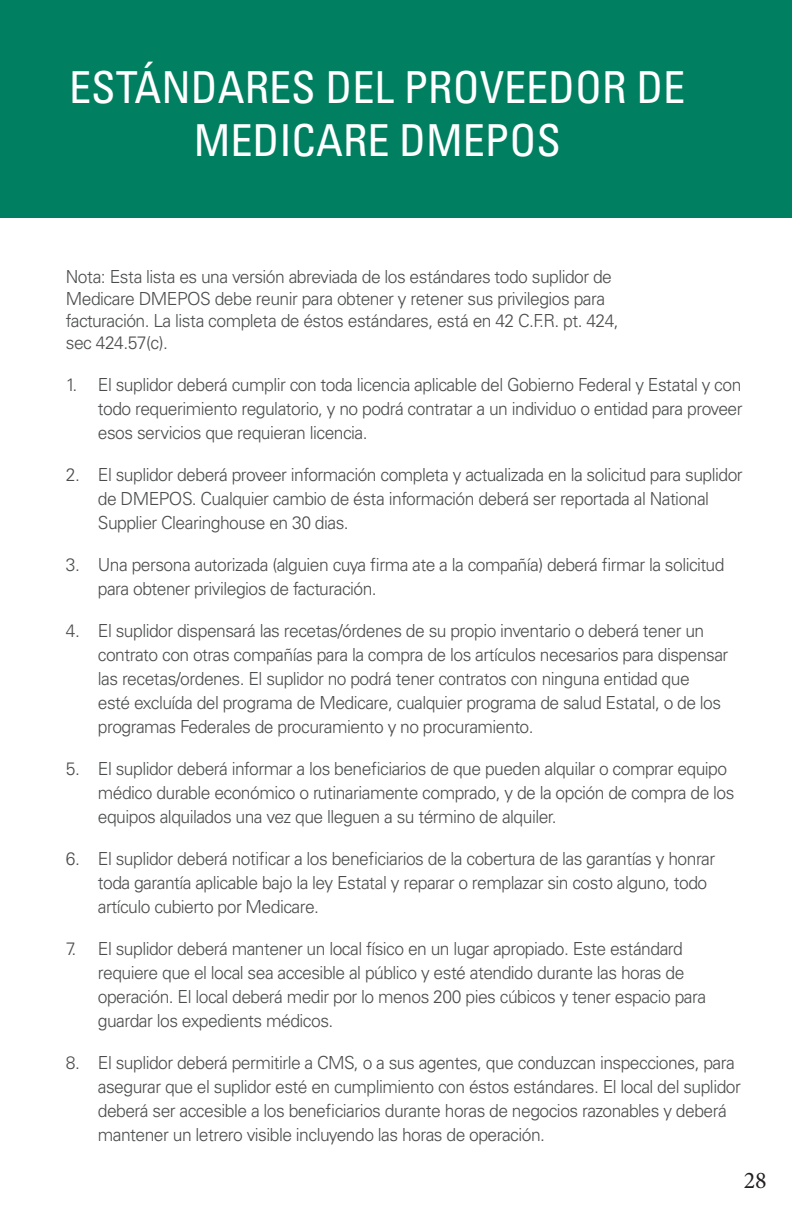
<style>
.page{position:relative;width:793px;height:1225px;background:#fff}
.page>*{position:absolute;margin:0;border:0;box-sizing:border-box;transform-origin:0 0}
.t1{font:condensed 44px/52.8px "Univers LT Std";color:#fff;text-align:center}
.t2{font:24px "Minion Pro";color:#231f20}
.t3{font:300 18px/24px "Univers LT Std";letter-spacing:-.03em;color:#4b4c4d}
</style>
<div class="page">
<div style="left:0;top:0;width:791px;height:218px;background:#008061"></div>
<p class="t1" style="left:69px;top:60px;width:617px">ESTÁNDARES DEL PROVEEDOR DE<br>MEDICARE DMEPOS</p>
<p class="t3" style="left:66px;top:264px;width:547px">Nota: Esta lista es una versión abreviada de los estándares todo suplidor de</p>
<p class="t3" style="left:66px;top:286px;width:540px">Medicare DMEPOS debe reunir para obtener y retener sus privilegios para</p>
<p class="t3" style="left:66px;top:308px;width:554px">facturación. La lista completa de éstos estándares, está en 42 C.F.R. pt. 424,</p>
<p class="t3" style="left:66px;top:330px;width:103px">sec 424.57(c).</p>
<p class="t3" style="left:98px;top:372px;width:645px;text-align:justify;text-indent:-32px">1. El suplidor deberá cumplir con toda licencia aplicable del Gobierno Federal y Estatal y con todo requerimiento regulatorio, y no podrá contratar a un individuo o entidad para proveer esos servicios que requieran licencia.</p>
<p class="t3" style="left:98px;top:462px;width:646px;text-indent:-32px">2. El suplidor deberá proveer información completa y actualizada en la solicitud para suplidor de DMEPOS. Cualquier cambio de ésta información deberá ser reportada al National<br>Supplier Clearinghouse en 30 dias.</p>
<p class="t3" style="left:98px;top:552px;width:627px;text-indent:-32px">3. Una persona autorizada (alguien cuya firma ate a la compañía) deberá firmar la solicitud para obtener privilegios de facturación.</p>
<p class="t3" style="left:98px;top:618px;width:631px;text-indent:-32px">4. El suplidor dispensará las recetas/órdenes de su propio inventario o deberá tener un contrato con otras compañías para la compra de los artículos necesarios para dispensar las recetas/ordenes. El suplidor no podrá tener contratos con ninguna entidad que<br>esté excluída del programa de Medicare, cualquier programa de salud Estatal, o de los programas Federales de procuramiento y no procuramiento.</p>
<p class="t3" style="left:98px;top:756px;width:637px;text-indent:-32px">5. El suplidor deberá informar a los beneficiarios de que pueden alquilar o comprar equipo médico durable económico o rutinariamente comprado, y de la opción de compra de los equipos alquilados una vez que lleguen a su término de alquiler.</p>
<p class="t3" style="left:98px;top:846px;width:618px;text-indent:-32px">6. El suplidor deberá notificar a los beneficiarios de la cobertura de las garantías y honrar toda garantía aplicable bajo la ley Estatal y reparar o remplazar sin costo alguno, todo artículo cubierto por Medicare.</p>
<p class="t3" style="left:98px;top:936px;width:609px;text-indent:-32px">7. El suplidor deberá mantener un local físico en un lugar apropiado. Este estándard requiere que el local sea accesible al público y esté atendido durante las horas de operación. El local deberá medir por lo menos 200 pies cúbicos y tener espacio para guardar los expedients médicos.</p>
<p class="t3" style="left:98px;top:1050px;width:644px;text-indent:-32px">8. El suplidor deberá permitirle a CMS, o a sus agentes, que conduzcan inspecciones, para asegurar que el suplidor esté en cumplimiento con éstos estándares. El local del suplidor deberá ser accesible a los beneficiarios durante horas de negocios razonables y deberá mantener un letrero visible incluyendo las horas de operación.</p>
<p class="t2" style="left:743px;top:1164px;width:25px">28</p>
</div>
